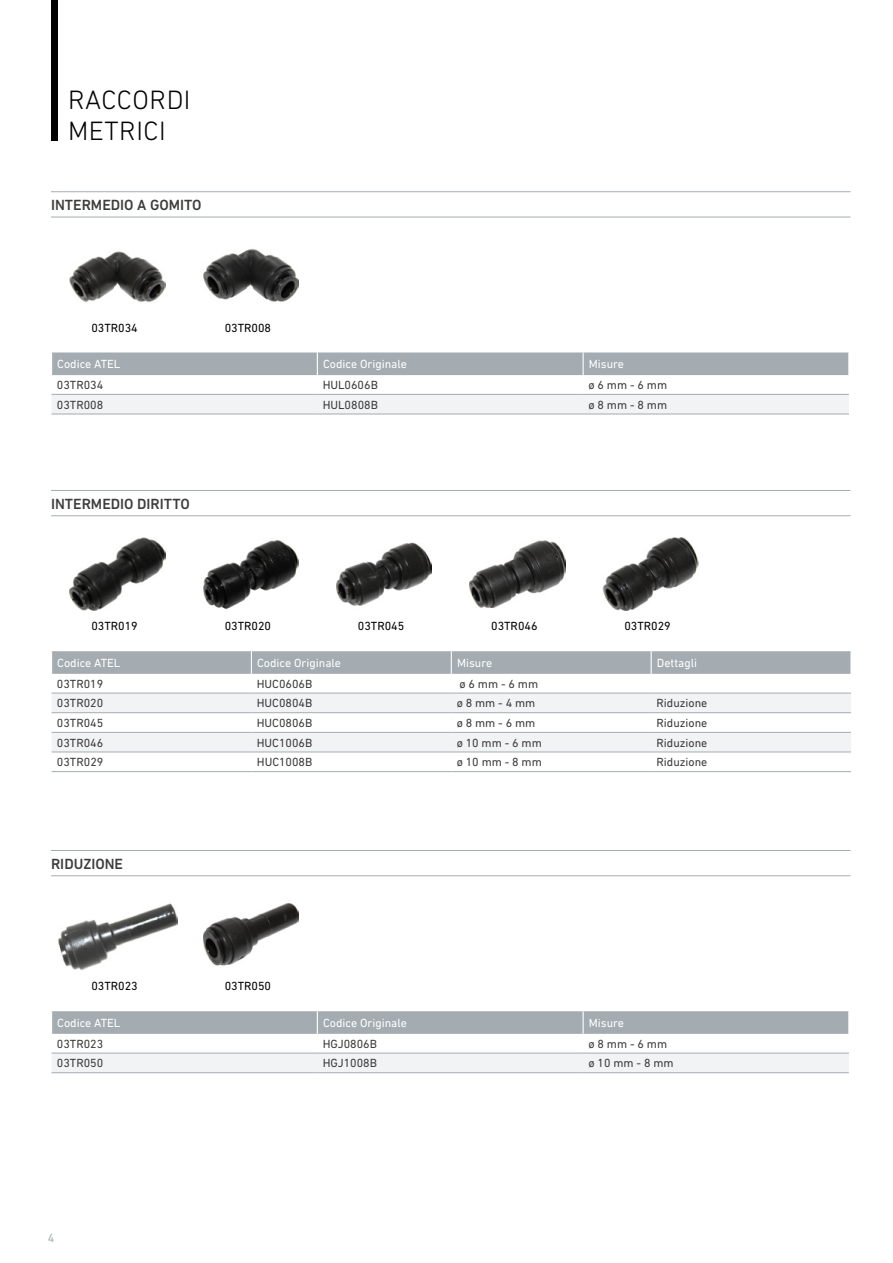
<style>
.page{position:relative;width:893px;height:1263px;background:#fff}
.page>*{position:absolute;margin:0;border:0;box-sizing:border-box;transform-origin:0 0}
.t1{font:300 27px/31.5px "DIN Next LT Pro";letter-spacing:.02em;color:#000}
.t2{font:500 15px "DIN Next LT Pro";color:#3c3c3b}
.t3{font:12px "DIN Next LT Pro";color:#3c3c3b}
.t4{font:12px "DIN Next LT Pro";color:#fff}
.t5{font:12px "DIN Next LT Pro";color:#000}
.t6{font:12px "DIN Next LT Pro";color:#a4acb1}
</style>
<div class="page">
<div style="left:51px;top:0;width:6px;height:140px;background:#000"></div>
<hr style="left:51px;top:191px;width:799px;height:1px;background:#a4acb1">
<hr style="left:51px;top:217px;width:799px;height:1px;background:#a4acb1">
<img style="left:70px;top:251px;width:95px;height:51px">
<img style="left:203px;top:248px;width:96px;height:54px">
<div style="left:52px;top:395px;width:797px;height:19px;background:#f1f3f4"></div>
<div style="left:52px;top:352px;width:797px;height:23px;background:#a4acb1"></div>
<hr style="left:583px;top:394px;width:266px;height:1px;background:#a4acb1">
<hr style="left:317px;top:414px;width:266px;height:1px;background:#a4acb1">
<hr style="left:317px;top:394px;width:266px;height:1px;background:#a4acb1">
<hr style="left:583px;top:414px;width:266px;height:1px;background:#a4acb1">
<hr style="left:52px;top:414px;width:265px;height:1px;background:#a4acb1">
<hr style="left:52px;top:394px;width:265px;height:1px;background:#a4acb1">
<hr style="left:51px;top:490px;width:799px;height:1px;background:#a4acb1">
<hr style="left:51px;top:515px;width:799px;height:1px;background:#a4acb1">
<img style="left:70px;top:537px;width:95px;height:73px">
<img style="left:203px;top:540px;width:96px;height:70px">
<img style="left:336px;top:542px;width:96px;height:64px">
<img style="left:470px;top:540px;width:95px;height:69px">
<img style="left:603px;top:537px;width:95px;height:73px">
<svg style="left:52px;top:694px;width:799px;height:58px;fill:#f1f3f4"></svg>
<svg style="left:52px;top:651px;width:798px;height:23px;background:#a5adb2"></svg>
<hr style="left:251px;top:693px;width:200px;height:1px;background:#a4acb1">
<hr style="left:251px;top:712px;width:200px;height:1px;background:#a4acb1">
<hr style="left:251px;top:732px;width:200px;height:1px;background:#a4acb1">
<hr style="left:251px;top:752px;width:200px;height:1px;background:#a4acb1">
<hr style="left:251px;top:771px;width:200px;height:1px;background:#a4acb1">
<hr style="left:451px;top:693px;width:200px;height:1px;background:#a4acb1">
<hr style="left:651px;top:693px;width:200px;height:1px;background:#a4acb1">
<hr style="left:451px;top:712px;width:200px;height:1px;background:#a4acb1">
<hr style="left:651px;top:712px;width:200px;height:1px;background:#a4acb1">
<hr style="left:451px;top:732px;width:200px;height:1px;background:#a4acb1">
<hr style="left:651px;top:732px;width:200px;height:1px;background:#a4acb1">
<hr style="left:451px;top:752px;width:200px;height:1px;background:#a4acb1">
<hr style="left:651px;top:752px;width:200px;height:1px;background:#a4acb1">
<hr style="left:451px;top:771px;width:200px;height:1px;background:#a4acb1">
<hr style="left:651px;top:771px;width:200px;height:1px;background:#a4acb1">
<hr style="left:52px;top:693px;width:199px;height:1px;background:#a4acb1">
<hr style="left:52px;top:712px;width:199px;height:1px;background:#a4acb1">
<hr style="left:52px;top:732px;width:199px;height:1px;background:#a4acb1">
<hr style="left:52px;top:752px;width:199px;height:1px;background:#a4acb1">
<hr style="left:52px;top:771px;width:199px;height:1px;background:#a4acb1">
<hr style="left:51px;top:850px;width:799px;height:1px;background:#a4acb1">
<hr style="left:51px;top:875px;width:799px;height:1px;background:#a4acb1">
<img style="left:58px;top:903px;width:120px;height:67px">
<img style="left:203px;top:903px;width:96px;height:63px">
<div style="left:52px;top:1054px;width:797px;height:18px;background:#f1f3f4"></div>
<svg style="left:52px;top:1011px;width:797px;height:23px;background:#a5adb2"></svg>
<hr style="left:317px;top:1053px;width:266px;height:1px;background:#a4acb1">
<hr style="left:317px;top:1072px;width:266px;height:1px;background:#a4acb1">
<hr style="left:583px;top:1053px;width:266px;height:1px;background:#a4acb1">
<hr style="left:583px;top:1072px;width:266px;height:1px;background:#a4acb1">
<hr style="left:52px;top:1053px;width:265px;height:1px;background:#a4acb1">
<hr style="left:52px;top:1072px;width:265px;height:1px;background:#a4acb1">
<h1 class="t1" style="left:68px;top:84px;width:124px">RACCORDI<br>METRICI</h1>
<p class="t2" style="left:51px;top:196px;width:152px">INTERMEDIO A GOMITO</p>
<p class="t5" style="left:91px;top:320px;width:48px">03TR034</p>
<p class="t5" style="left:225px;top:320px;width:48px">03TR008</p>
<p class="t4" style="left:57px;top:357px;width:65px">Codice ATEL</p>
<p class="t4" style="left:323px;top:357px;width:85px">Codice Originale</p>
<p class="t4" style="left:589px;top:357px;width:37px">Misure</p>
<p class="t3" style="left:57px;top:378px;width:48px">03TR034</p>
<p class="t3" style="left:323px;top:378px;width:57px">HUL0606B</p>
<p class="t3" style="left:588px;top:378px;width:80px">ø 6 mm - 6 mm</p>
<p class="t3" style="left:57px;top:398px;width:48px">03TR008</p>
<p class="t3" style="left:323px;top:398px;width:57px">HUL0808B</p>
<p class="t3" style="left:588px;top:398px;width:80px">ø 8 mm - 8 mm</p>
<p class="t2" style="left:51px;top:495px;width:140px">INTERMEDIO DIRITTO</p>
<p class="t5" style="left:91px;top:619px;width:48px">03TR019</p>
<p class="t5" style="left:225px;top:619px;width:48px">03TR020</p>
<p class="t5" style="left:358px;top:619px;width:48px">03TR045</p>
<p class="t5" style="left:491px;top:619px;width:48px">03TR046</p>
<p class="t5" style="left:624px;top:619px;width:48px">03TR029</p>
<p class="t4" style="left:57px;top:656px;width:65px">Codice ATEL</p>
<p class="t4" style="left:257px;top:656px;width:85px">Codice Originale</p>
<p class="t4" style="left:457px;top:656px;width:37px">Misure</p>
<p class="t4" style="left:657px;top:656px;width:42px">Dettagli</p>
<p class="t3" style="left:57px;top:677px;width:48px">03TR019</p>
<p class="t3" style="left:257px;top:677px;width:57px">HUC0606B</p>
<p class="t3" style="left:459px;top:677px;width:80px">ø 6 mm - 6 mm</p>
<p class="t3" style="left:57px;top:696px;width:48px">03TR020</p>
<p class="t3" style="left:257px;top:696px;width:57px">HUC0804B</p>
<p class="t3" style="left:457px;top:696px;width:80px">ø 8 mm - 4 mm</p>
<p class="t3" style="left:656px;top:696px;width:52px">Riduzione</p>
<p class="t3" style="left:57px;top:716px;width:48px">03TR045</p>
<p class="t3" style="left:257px;top:716px;width:57px">HUC0806B</p>
<p class="t3" style="left:457px;top:716px;width:80px">ø 8 mm - 6 mm</p>
<p class="t3" style="left:656px;top:716px;width:52px">Riduzione</p>
<p class="t3" style="left:57px;top:736px;width:48px">03TR046</p>
<p class="t3" style="left:257px;top:736px;width:57px">HUC1006B</p>
<p class="t3" style="left:457px;top:736px;width:87px">ø 10 mm - 6 mm</p>
<p class="t3" style="left:656px;top:736px;width:52px">Riduzione</p>
<p class="t3" style="left:57px;top:755px;width:48px">03TR029</p>
<p class="t3" style="left:257px;top:755px;width:57px">HUC1008B</p>
<p class="t3" style="left:457px;top:755px;width:87px">ø 10 mm - 8 mm</p>
<p class="t3" style="left:657px;top:755px;width:52px">Riduzione</p>
<p class="t2" style="left:51px;top:855px;width:74px">RIDUZIONE</p>
<p class="t5" style="left:91px;top:979px;width:48px">03TR023</p>
<p class="t5" style="left:225px;top:979px;width:48px">03TR050</p>
<p class="t4" style="left:57px;top:1016px;width:65px">Codice ATEL</p>
<p class="t4" style="left:323px;top:1016px;width:85px">Codice Originale</p>
<p class="t4" style="left:589px;top:1016px;width:37px">Misure</p>
<p class="t3" style="left:57px;top:1037px;width:48px">03TR023</p>
<p class="t3" style="left:323px;top:1037px;width:56px">HGJ0806B</p>
<p class="t3" style="left:588px;top:1037px;width:80px">ø 8 mm - 6 mm</p>
<p class="t3" style="left:57px;top:1056px;width:48px">03TR050</p>
<p class="t3" style="left:323px;top:1056px;width:56px">HGJ1008B</p>
<p class="t3" style="left:588px;top:1056px;width:87px">ø 10 mm - 8 mm</p>
<p class="t6" style="left:48px;top:1231px;width:8px">4</p>
</div>
